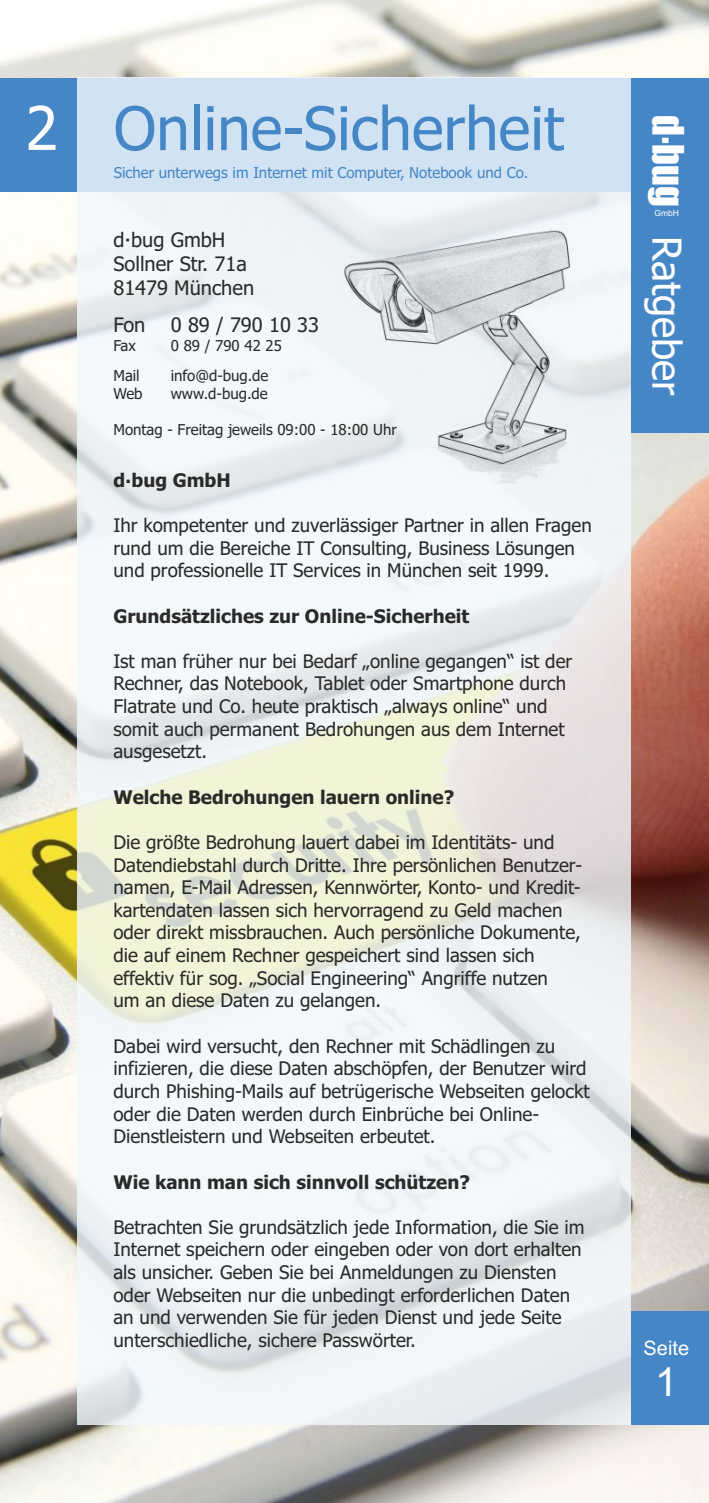
<style>
.page{position:relative;width:709px;height:1503px;background:#fff}
.page>*{position:absolute;margin:0;border:0;box-sizing:border-box;transform-origin:0 0}
.t1{font:60px "Tahoma";color:#4587c6}
.t2{font:60px "Tahoma";color:#fefefe}
.t3{font:45.75px "Verdana";color:#fefefe}
.t4{font:40px "Tahoma";color:#fefefe}
.t5{font:40px "Impact";color:#fefefe}
.t6{font:40px "Arial";color:#fefefe}
.t7{font:20px/24.2px "Tahoma";color:#2b2a29}
.t8{font:20px "Arial";color:#fefefe}
.t9{font:18.75px/22.8px "Tahoma";color:#2b2a29}
.t10{font:700 18.75px "Tahoma";color:#2b2a29}
.t11{font:15px "Tahoma";color:#2b2a29}
.t12{font:15px "Tahoma";color:#4587c6}
.t13{font:8.5px "Arial";color:#fefefe}
.s1{font-family:"Arial";font-weight:700}
.s2{font-family:"Verdana";font-size:17.5px}
</style>
<div class="page">
<img style="left:0;top:0;width:709px;height:1502px">
<div style="left:631px;top:1311px;width:78px;height:113px;background:#4587c6"></div>
<div style="left:0;top:78px;width:631px;height:113px;background:#4587c6"></div>
<div style="left:78px;top:78px;width:553px;height:1346px;background:#f1f8fd;opacity:.82"></div>
<img style="left:320px;top:191px;width:275px;height:292px">
<div style="left:631px;top:78px;width:78px;height:354px;background:#4587c6"></div>
<h1 class="t2" style="left:25px;top:104px;width:34px">2</h1>
<h1 class="t1" style="left:114px;top:104px;width:452px">Online-Sicherheit</h1>
<p class="t12" style="left:114px;top:166px;width:416px">Sicher unterwegs im Internet mit Computer, Notebook und Co.</p>
<p class="t7" style="left:113px;top:229px;width:142px">d<span class="s1">·</span>bug GmbH<br>Sollner Str. 71a<br>81479 München</p>
<p class="t7" style="left:113px;top:314px;width:33px">Fon</p>
<p class="t7" style="left:171px;top:314px;width:150px">0 89 / 790 10 33</p>
<p class="t11" style="left:113px;top:339px;width:24px">Fax</p>
<p class="t11" style="left:171px;top:339px;width:113px">0 89 / 790 42 25</p>
<p class="t11" style="left:113px;top:369px;width:28px">Mail</p>
<p class="t11" style="left:171px;top:369px;width:99px">info@d-bug.de</p>
<p class="t11" style="left:113px;top:387px;width:31px">Web</p>
<p class="t11" style="left:171px;top:387px;width:98px">www.d-bug.de</p>
<p class="t11" style="left:113px;top:424px;width:285px">Montag - Freitag jeweils 09:00 - 18:00 Uhr</p>
<p class="t10" style="left:113px;top:472px;width:119px">d<span class="s2">·</span>bug GmbH</p>
<p class="t9" style="left:113px;top:515px;width:480px">Ihr kompetenter und zuverlässiger Partner in allen Fragen rund um die Bereiche IT Consulting, Business Lösungen und professionelle IT Services in München seit 1999.</p>
<p class="t10" style="left:113px;top:608px;width:357px">Grundsätzliches zur Online-Sicherheit</p>
<p class="t9" style="left:113px;top:651px;width:460px">Ist man früher nur bei Bedarf „online gegangen“ ist der Rechner, das Notebook, Tablet oder Smartphone durch Flatrate und Co. heute praktisch „always online“ und somit auch permanent Bedrohungen aus dem Internet ausgesetzt.</p>
<p class="t10" style="left:113px;top:789px;width:342px">Welche Bedrohungen lauern online?</p>
<p class="t9" style="left:113px;top:832px;width:470px">Die größte Bedrohung lauert dabei im Identitäts- und Datendiebstahl durch Dritte. Ihre persönlichen Benutzer&shy;namen, E-Mail Adressen, Kennwörter, Konto- und Kredit&shy;kartendaten lassen sich hervorragend zu Geld machen oder direkt missbrauchen. Auch persönliche Dokumente, die auf einem Rechner gespeichert sind lassen sich effektiv für sog. „Social Engineering“ Angriffe nutzen<br>um an diese Daten zu gelangen.</p>
<p class="t9" style="left:113px;top:1036px;width:478px">Dabei wird versucht, den Rechner mit Schädlingen zu infizieren, die diese Daten abschöpfen, der Benutzer wird durch Phishing-Mails auf betrügerische Webseiten gelockt oder die Daten werden durch Einbrüche bei Online-Dienstleistern und Webseiten erbeutet.</p>
<p class="t10" style="left:113px;top:1174px;width:358px">Wie kann man sich sinnvoll schützen?</p>
<p class="t9" style="left:113px;top:1217px;width:472px">Betrachten Sie grundsätzlich jede Information, die Sie im Internet speichern oder eingeben oder von dort erhalten als unsicher. Geben Sie bei Anmeldungen zu Diensten oder Webseiten nur die unbedingt erforderlichen Daten an und verwenden Sie für jeden Dienst und jede Seite unterschiedliche, sichere Passwörter.</p>
<h3 class="t5" style="left:684px;top:115px;width:93px;rotate:90deg">d bug</h3>
<h2 class="t3" style="left:685px;top:131px;width:18px;rotate:90deg">·</h2>
<p class="t13" style="left:654px;top:210px;width:26px">GmbH</p>
<h3 class="t4" style="left:683px;top:236px;width:161px;rotate:90deg">Ratgeber</h3>
<p class="t8" style="left:643px;top:1340px;width:47px">Seite</p>
<h3 class="t6" style="left:655px;top:1366px;width:24px">1</h3>
</div>
